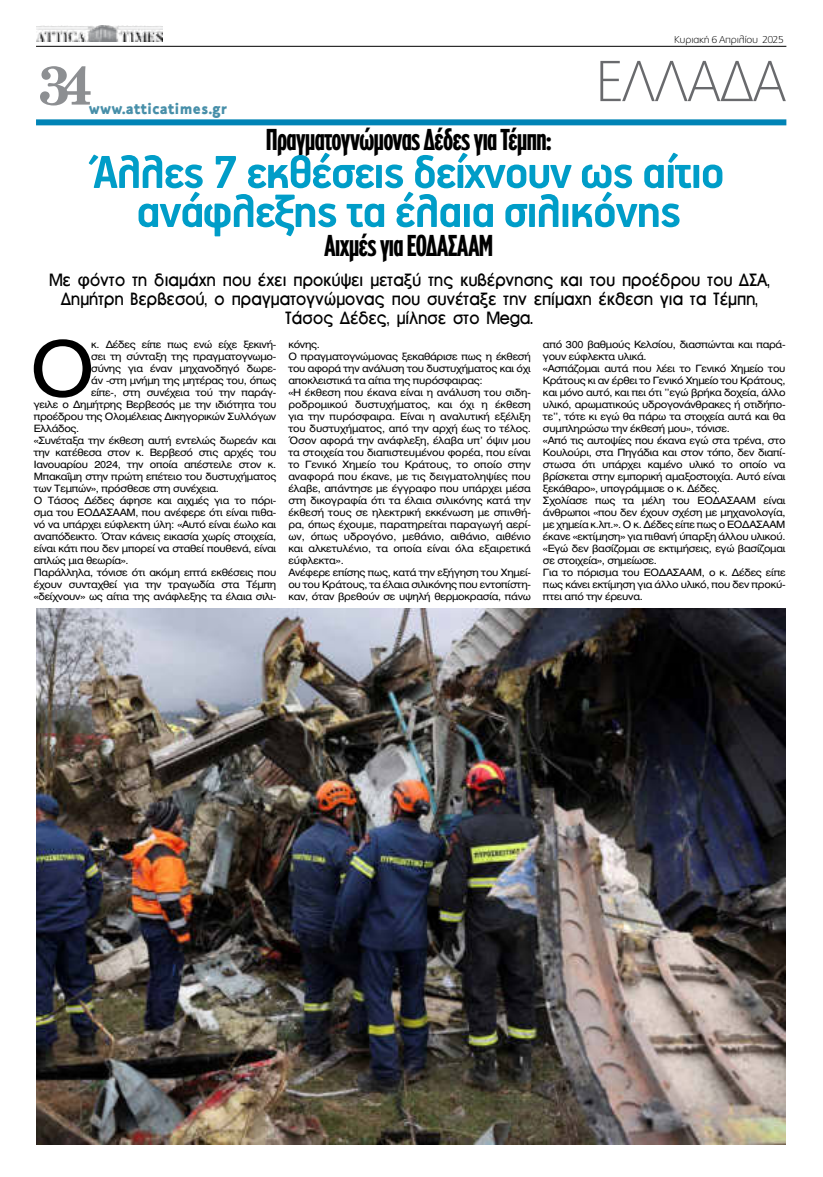
<style>
.page{position:relative;width:823px;height:1177px;background:#fff}
.page>*{position:absolute;margin:0;border:0;box-sizing:border-box;transform-origin:0 0}
.t1{font:75.8px "UB Helvetica";color:#000;scale:1.1 1}
.t2{font:100 57.9px "PF Catalog";color:#696a6d}
.t3{font:700 55px "PF Century";color:#8d8f92}
.t4{font:700 51.8px/39px "PF Handbook Pro";letter-spacing:-.035em;color:#009dc8;text-align:center}
.t5{font:700 32.4px "PF Highway Gothic Comp";letter-spacing:-.04em;color:#000;scale:.96 1}
.t6{font:17px/19px "UB Front Bold";letter-spacing:-.01em;color:#000;text-align:center;scale:.92 1}
.t7{font:900 16px "PF Textbook";color:#478fa9;scale:.94 1}
.t8{font:10px/12px "UB Helvetica";letter-spacing:-.025em;color:#000;scale:1.1 1}
.t9{font:100 10px "PF Catalog";letter-spacing:-.02em;color:#000;scale:1.1 1}
</style>
<div class="page">
<hr style="left:36px;top:46px;width:749px;height:1px;background:#000">
<div style="left:36px;top:119px;width:749px;height:6px;background:#0084b6"></div>
<img style="left:36px;top:25px;width:126px;height:17px">
<img style="left:36px;top:608px;width:749px;height:536px">
<h3 class="t3" style="left:36px;top:64px;width:57px">34</h3>
<h3 class="t7" style="left:89px;top:102px;width:148px">www.atticatimes.gr</h3>
<p class="t9" style="left:673px;top:35px;width:101px">Κυριακή 6 Απριλίου 2025</p>
<h2 class="t2" style="left:595px;top:52px;width:125px">ΕΛΛΑΔΑ</h2>
<h3 class="t5" style="left:265px;top:127px;width:300px">Πραγματογνώμονας Δέδες για Τέμπη:</h3>
<h3 class="t4" style="left:93px;top:155px;width:633px">Άλλες 7 εκθέσεις δείχνουν ως αίτιο ανάφλεξης τα έλαια σιλικόνης</h3>
<h3 class="t5" style="left:324px;top:233px;width:130px">Αιχμές για ΕΟΔΑΣΑΑΜ</h3>
<h3 class="t6" style="left:48px;top:269px;width:784px">Με φόντο τη διαμάχη που έχει προκύψει μεταξύ της κυβέρνησης και του προέδρου του ΔΣΑ,<br>Δημήτρη Βερβεσού, ο πραγματογνώμονας που συνέταξε την επίμαχη έκθεση για τα Τέμπη,<br>Τάσος Δέδες, μίλησε στο Mega.&lt;</h3>
<h1 class="t1" style="left:30px;top:323px;width:61px">Ο</h1>
<p class="t8" style="left:91px;top:338px;width:170px">κ. Δέδες είπε πως ενώ είχε ξεκινή-</p>
<p class="t8" style="left:91px;top:350px;width:170px">σει τη σύνταξη της πραγματογνωμο-</p>
<p class="t8" style="left:91px;top:362px;width:170px">σύνης για έναν μηχανοδηγό δωρε-</p>
<p class="t8" style="left:91px;top:374px;width:170px">άν -στη μνήμη της μητέρας του, όπως</p>
<p class="t8" style="left:91px;top:386px;width:170px">είπε-, στη συνέχεια τού την παράγ-</p>
<p class="t8" style="left:34px;top:398px;width:222px">γειλε ο Δημήτρης Βερβεσός με την ιδιότητα του</p>
<p class="t8" style="left:34px;top:410px;width:222px">προέδρου της Ολομέλειας Δικηγορικών Συλλόγων</p>
<p class="t8" style="left:34px;top:422px;width:43px">Ελλάδος.</p>
<p class="t8" style="left:34px;top:434px;width:222px">«Συνέταξα την έκθεση αυτή εντελώς δωρεάν και</p>
<p class="t8" style="left:34px;top:446px;width:222px">την κατέθεσα στον κ. Βερβεσό στις αρχές του</p>
<p class="t8" style="left:34px;top:458px;width:222px">Ιανουαρίου 2024, την οποία απέστειλε στον κ.</p>
<p class="t8" style="left:34px;top:470px;width:222px">Μπακαΐμη στην πρώτη επέτειο του δυστυχήματος</p>
<p class="t8" style="left:34px;top:482px;width:170px">των Τεμπών», πρόσθεσε στη συνέχεια.</p>
<p class="t8" style="left:34px;top:494px;width:222px">Ο Τάσος Δέδες άφησε και αιχμές για το πόρι-</p>
<p class="t8" style="left:34px;top:506px;width:222px">σμα του ΕΟΔΑΣΑΑΜ, που ανέφερε ότι είναι πιθα-</p>
<p class="t8" style="left:34px;top:518px;width:222px">νό να υπάρχει εύφλεκτη ύλη: «Αυτό είναι έωλο και</p>
<p class="t8" style="left:34px;top:530px;width:222px">αναπόδεικτο. Όταν κάνεις εικασία χωρίς στοιχεία,</p>
<p class="t8" style="left:34px;top:542px;width:222px">είναι κάτι που δεν μπορεί να σταθεί πουθενά, είναι</p>
<p class="t8" style="left:34px;top:554px;width:88px">απλώς μια θεωρία».</p>
<p class="t8" style="left:34px;top:566px;width:222px">Παράλληλα, τόνισε ότι ακόμη επτά εκθέσεις που</p>
<p class="t8" style="left:34px;top:578px;width:222px">έχουν συνταχθεί για την τραγωδία στα Τέμπη</p>
<p class="t8" style="left:34px;top:590px;width:222px">«δείχνουν» ως αίτια της ανάφλεξης τα έλαια σιλι-</p>
<p class="t8" style="left:288px;top:338px;width:222px">κόνης.<br>Ο πραγματογνώμονας ξεκαθάρισε πως η έκθεσή του αφορά την ανάλυση του δυστυχήματος και όχι αποκλειστικά τα αίτια της πυρόσφαιρας:<br>«Η έκθεση που έκανα είναι η ανάλυση του σιδη&shy;ροδρομικού δυστυχήματος, και όχι η έκθεση για την πυρόσφαιρα. Είναι η αναλυτική εξέλιξη του δυστυχήματος, από την αρχή έως το τέλος.<br>Όσον αφορά την ανάφλεξη, έλαβα υπ' όψιν μου τα στοιχεία του διαπιστευμένου φορέα, που είναι το Γενικό Χημείο του Κράτους, το οποίο στην αναφορά που έκανε, με τις δειγματοληψίες που έλαβε, απάντησε με έγγραφο που υπάρχει μέσα στη δικογραφία ότι τα έλαια σιλικόνης κατά την έκθεσή τους σε ηλεκτρική εκκένωση με σπινθή&shy;ρα, όπως έχουμε, παρατηρείται παραγωγή αερί&shy;ων, όπως υδρογόνο, μεθάνιο, αιθάνιο, αιθένιο και αλκετυλένιο, τα οποία είναι όλα εξαιρετικά εύφλεκτα».<br>Ανέφερε επίσης πως, κατά την εξήγηση του Χημεί&shy;ου του Κράτους, τα έλαια σιλικόνης που εντοπίστη&shy;καν, όταν βρεθούν σε υψηλή θερμοκρασία, πάνω</p>
<p class="t8" style="left:542px;top:338px;width:222px">από 300 βαθμούς Κελσίου, διασπώνται και παρά&shy;γουν εύφλεκτα υλικά.<br>«Ασπάζομαι αυτά που λέει το Γενικό Χημείο του Κράτους κι αν έρθει το Γενικό Χημείο του Κράτους, και μόνο αυτό, και πει ότι ''εγώ βρήκα δοχεία, άλλο υλικό, αρωματικούς υδρογονάνθρακες ή οτιδήπο&shy;τε'', τότε κι εγώ θα πάρω τα στοιχεία αυτά και θα συμπληρώσω την έκθεσή μου», τόνισε.<br>«Από τις αυτοψίες που έκανα εγώ στα τρένα, στο Κουλούρι, στα Πηγάδια και στον τόπο, δεν διαπί&shy;στωσα ότι υπάρχει καμένο υλικό το οποίο να βρίσκεται στην εμπορική αμαξοστοιχία. Αυτό είναι ξεκάθαρο», υπογράμμισε ο κ. Δέδες.<br>Σχολίασε πως τα μέλη του ΕΟΔΑΣΑΑΜ είναι άνθρωποι «που δεν έχουν σχέση με μηχανολογία, με χημεία κ.λπ.». Ο κ. Δέδες είπε πως ο ΕΟΔΑΣΑΑΜ έκανε «εκτίμηση» για πιθανή ύπαρξη άλλου υλικού. «Εγώ δεν βασίζομαι σε εκτιμήσεις, εγώ βασίζομαι σε στοιχεία», σημείωσε.<br>Για το πόρισμα του ΕΟΔΑΣΑΑΜ, ο κ. Δέδες είπε πως κάνει εκτίμηση για άλλο υλικό, που δεν προκύ&shy;πτει από την έρευνα.</p>
</div>
